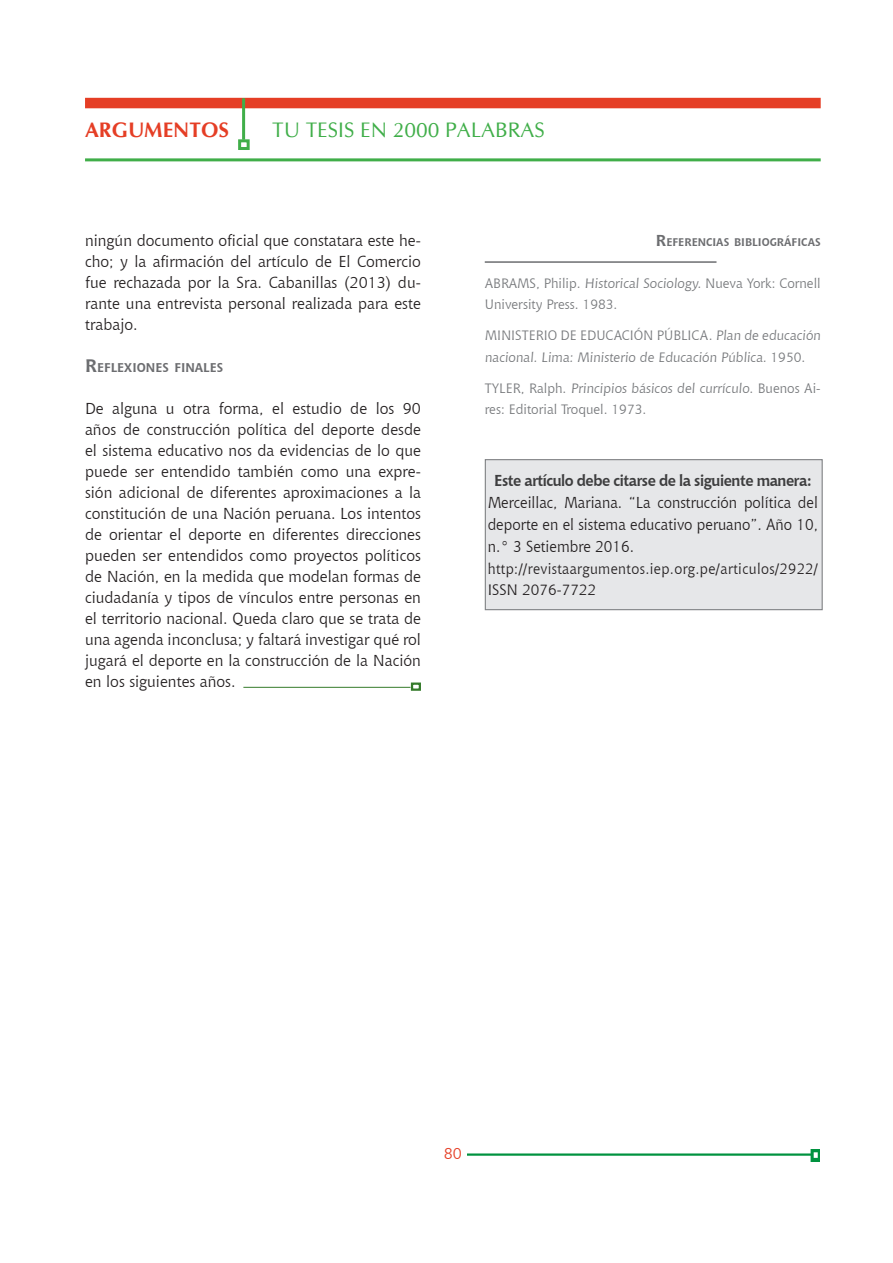
<style>
.page{position:relative;width:893px;height:1263px;background:#fff}
.page>*{position:absolute;margin:0;border:0;box-sizing:border-box;transform-origin:0 0}
.Texto_art{font:21px "CG Omega";color:#40ae49}
.t1{font:700 21px "CG Omega";color:#e53e25}
.Texto_art-2{font:15.75px/21px "Chianti BT";color:#231f20;text-align:justify}
.Texto_art-3{font:15.75px/22px "Chianti BT";color:#231f20;text-align:justify;scale:.95 1}
.Texto_art-4{font:700 15.75px "Chianti BT";letter-spacing:-.03em;color:#3e3e3f;scale:.95 1}
.t2{font:15.75px "Chianti BT";color:#e53e25}
.Texto_art-5{font:15px/21px "Chianti BT";letter-spacing:.025em;color:#231f20;scale:.95 1}
.Referencias_bib{font:13.5px/21px "Chianti BT";color:#76787b}
.ST1{font:700 12.6px "Chianti BT";color:#6c6d70}
.REF{font:700 10.95px "Chianti BT";color:#6c6d70}
.s1{font-size:18px}
.s2{font-size:15.75px}
</style>
<div class="page">
<img style="left:467px;top:1150px;width:353px;height:12px">
<div style="left:85px;top:98px;width:736px;height:10px;background:#e53e25"></div>
<hr style="left:242px;top:98px;width:3px;height:42px;background:#40ae49">
<div style="left:238px;top:139px;width:12px;height:11px;border:3px solid #40ae49"></div>
<hr style="left:85px;top:158px;width:736px;height:3px;background:#40ae49">
<div style="left:411px;top:682px;width:10px;height:9px;border:2px solid #357b2b"></div>
<hr style="left:243px;top:687px;width:167px;height:1px;background:#357b2b">
<div style="left:485px;top:459px;width:338px;height:151px;background:#e6e7e9;border:1px solid #808285"></div>
<hr style="left:485px;top:261px;width:231px;height:2px;background:#6c6d70">
<h1 class="t1" style="left:85px;top:117px;width:146px">ARGUMENTOS</h1>
<p class="Texto_art" style="left:272px;top:117px;width:274px">TU TESIS EN 2000 PALABRAS</p>
<p class="Texto_art-2" style="left:85px;top:229px;width:337px">ningún documento oficial que constatara este he&shy;cho; y la afirmación del artículo de El Comercio fue rechazada por la Sra. Cabanillas (2013) du&shy;rante una entrevista personal realizada para este trabajo.</p>
<p class="ST1" style="left:85px;top:358px;width:140px"><span class="s1">R</span>EFLEXIONES FINALES</p>
<p class="Texto_art-2" style="left:85px;top:397px;width:337px">De alguna u otra forma, el estudio de los 90 años de construcción política del deporte desde el sistema educativo nos da evidencias de lo que puede ser entendido también como una expre&shy;sión adicional de diferentes aproximaciones a la constitución de una Nación peruana. Los intentos de orientar el deporte en diferentes direcciones pueden ser entendidos como proyectos políticos de Nación, en la medida que modelan formas de ciudadanía y tipos de vínculos entre personas en el territorio nacional. Queda claro que se trata de una agenda inconclusa; y faltará investigar qué rol jugará el deporte en la construcción de la Nación en los siguientes años.</p>
<p class="REF" style="left:656px;top:234px;width:166px"><span class="s2">R</span>EFERENCIAS BIBLIOGRÁFICAS</p>
<p class="Referencias_bib" style="left:485px;top:272px;width:337px">ABRAMS, Philip. Historical Sociology. Nueva York: Cornell<br>University Press. 1983.</p>
<p class="Referencias_bib" style="left:485px;top:325px;width:339px">MINISTERIO DE EDUCACIÓN PÚBLICA. Plan de educación nacional. Lima: Ministerio de Educación Pública. 1950.</p>
<p class="Referencias_bib" style="left:485px;top:377px;width:337px">TYLER, Ralph. Principios básicos del currículo. Buenos Ai&shy;res: Editorial Troquel. 1973.</p>
<p class="Texto_art-4" style="left:494px;top:469px;width:336px">Este artículo debe citarse de la siguiente manera:</p>
<p class="Texto_art-3" style="left:488px;top:491px;width:349px">Merceillac, Mariana. “La construcción política del deporte en el sistema educativo peruano”. Año 10, n.° 3 Setiembre 2016.</p>
<p class="Texto_art-5" style="left:488px;top:558px;width:349px">http://revistaargumentos.iep.org.pe/articulos/2922/<br>ISSN 2076-7722</p>
<p class="t2" style="left:444px;top:1142px;width:20px">80</p>
</div>
